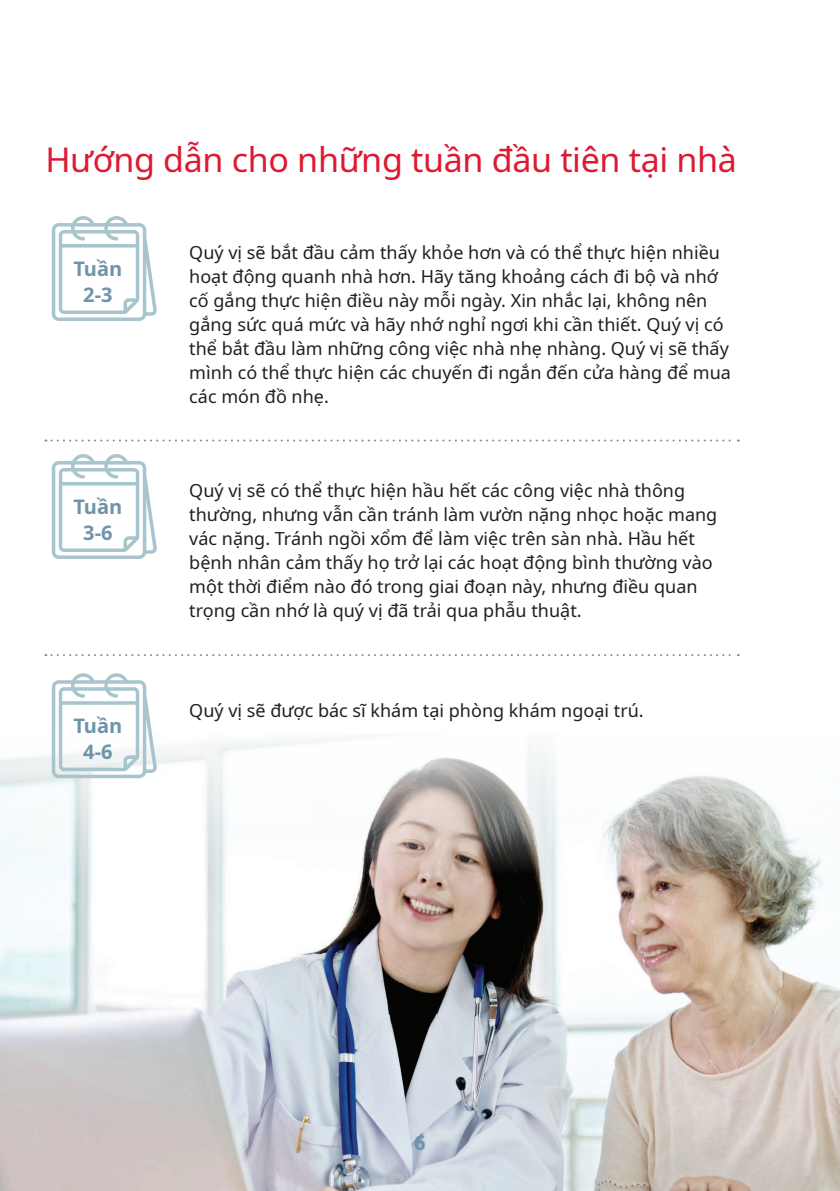
<style>
.page{position:relative;width:840px;height:1191px;background:#fff}
.page>*{position:absolute;margin:0;border:0;box-sizing:border-box;transform-origin:0 0}
.t1{font:34px "Noto Sans";letter-spacing:-.01em;color:#dc1a32}
.t2{font:700 20px "Noto Sans";color:#6e94ab}
.t3{font:18px/24px "Noto Sans";color:#231f20}
</style>
<div class="page">
<img style="left:0;top:733px;width:839px;height:458px">
<svg style="left:52px;top:216px;width:105px;height:105px"></svg>
<svg style="left:52px;top:454px;width:105px;height:105px"></svg>
<svg style="left:52px;top:673px;width:105px;height:105px"></svg>
<svg style="left:45px;top:439px;width:693px;height:2px"></svg>
<svg style="left:45px;top:654px;width:693px;height:2px"></svg>
<p class="t1" style="left:45px;top:136px;width:692px">Hướng dẫn cho những tuần đầu tiên tại nhà</p>
<p class="t2" style="left:73px;top:255px;width:50px">Tuần</p>
<p class="t2" style="left:83px;top:281px;width:31px">2-3</p>
<p class="t2" style="left:73px;top:493px;width:50px">Tuần</p>
<p class="t2" style="left:83px;top:519px;width:31px">3-6</p>
<p class="t2" style="left:73px;top:712px;width:50px">Tuần</p>
<p class="t2" style="left:83px;top:738px;width:31px">4-6</p>
<p class="t3" style="left:189px;top:241px;width:543px">Quý vị sẽ bắt đầu cảm thấy khỏe hơn và có thể thực hiện nhiều hoạt động quanh nhà hơn. Hãy tăng khoảng cách đi bộ và nhớ cố gắng thực hiện điều này mỗi ngày. Xin nhắc lại, không nên gắng sức quá mức và hãy nhớ nghỉ ngơi khi cần thiết. Quý vị có thể bắt đầu làm những công việc nhà nhẹ nhàng. Quý vị sẽ thấy mình có thể thực hiện các chuyến đi ngắn đến cửa hàng để mua các món đồ nhẹ.</p>
<p class="t3" style="left:189px;top:479px;width:529px">Quý vị sẽ có thể thực hiện hầu hết các công việc nhà thông thường, nhưng vẫn cần tránh làm vườn nặng nhọc hoặc mang vác nặng. Tránh ngồi xổm để làm việc trên sàn nhà. Hầu hết bệnh nhân cảm thấy họ trở lại các hoạt động bình thường vào một thời điểm nào đó trong giai đoạn này, nhưng điều quan trọng cần nhớ là quý vị đã trải qua phẫu thuật.</p>
<p class="t3" style="left:189px;top:698px;width:455px">Quý vị sẽ được bác sĩ khám tại phòng khám ngoại trú.</p>
<p class="t2" style="left:414px;top:1128px;width:13px">6</p>
</div>
